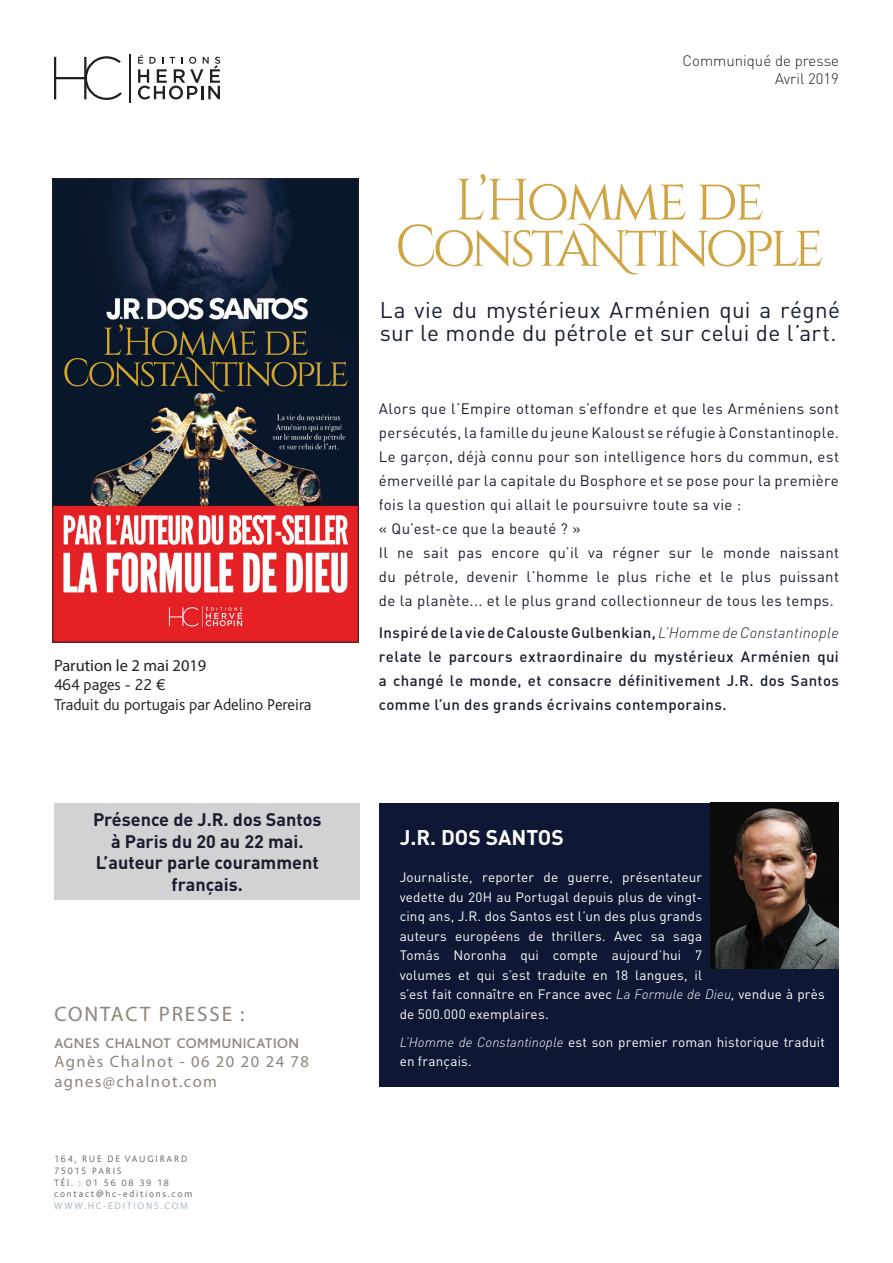
<style>
.page{position:relative;width:893px;height:1263px;background:#fff}
.page>*{position:absolute;margin:0;border:0;box-sizing:border-box;transform-origin:0 0}
.t1{font:58.05px/46.2px "Cinzel";letter-spacing:-.075em;color:#d0a442;text-align:center;scale:.95 1}
.t2{font:22.5px/22.5px "DIN";letter-spacing:.015em;color:#171e2d}
.t3{font:21px "Myriad Pro";letter-spacing:.09em;color:#8e857b}
.t4{font:700 21px "DIN";color:#fff}
.t5{font:700 18px/21.6px "DIN";color:#171e2d;text-align:center}
.t6{font:300 16.5px/19.8px "Bliss";color:#231f20}
.t7{font:16.5px/19.5px "Myriad Pro";letter-spacing:.09em;color:#8e857b}
.t8{font:16.5px "Myriad Pro";color:#231f20}
.t9{font:15px/24px "DIN";letter-spacing:.025em;color:#171e2d}
.t10{font:500 15px/24px "DIN";letter-spacing:.025em;color:#171e2d;text-align:justify}
.t11{font:300 15px/18px "DIN";color:#231f20;text-align:right}
.t12{font:500 14.7px "Bliss";letter-spacing:.03em;color:#8e857b}
.t13{font:13.5px/19.5px "DIN";letter-spacing:.01em;color:#fff}
.t14{font:300 9.75px/11.7px "Bliss";letter-spacing:.18em;color:#696057}
.t15{font:9.75px "Myriad Pro";letter-spacing:.18em;color:#a7bbc8}
.s1{font-family:"Cinzel Decorative";font-size:51px}
.s2{font-weight:300;font-style:italic}
</style>
<div class="page">
<div style="left:380px;top:803px;width:459px;height:283px;background:#0e1835"></div>
<img style="left:55px;top:181px;width:301px;height:459px">
<div style="left:53px;top:179px;width:305px;height:463px;border:1px solid #231f20"></div>
<img style="left:711px;top:803px;width:128px;height:165px">
<div style="left:55px;top:803px;width:305px;height:97px;background:#d1d2d4"></div>
<svg style="left:138px;top:55px;width:82px;height:45px"></svg>
<hr style="left:129px;top:54px;width:1px;height:48px;background:#231f20">
<svg style="left:54px;top:56px;width:68px;height:44px"></svg>
<p class="t8" style="left:54px;top:655px;width:154px">Parution le 2 mai 2019</p>
<p class="t6" style="left:54px;top:675px;width:259px">464 pages - 22 €<br>Traduit du portugais par Adelino Pereira</p>
<p class="t5" style="left:93px;top:808px;width:230px">Présence de J.R. dos Santos à Paris du 20 au 22 mai.<br>L’auteur parle couramment français.</p>
<h3 class="t3" style="left:55px;top:1001px;width:192px">CONTACT PRESSE :</h3>
<p class="t12" style="left:55px;top:1035px;width:246px">AGNES CHALNOT COMMUNICATION</p>
<p class="t7" style="left:55px;top:1051px;width:256px">Agnès Chalnot - 06 20 20 24 78 agnes@chalnot.com</p>
<p class="t14" style="left:54px;top:1153px;width:139px">164, RUE DE VAUGIRARD<br>75015 PARIS<br>TÉl. : 01 56 08 39 18 contact@hc-editions.com</p>
<p class="t15" style="left:54px;top:1200px;width:135px">WWW.HC-EDITIONS.COM</p>
<p class="t11" style="left:682px;top:52px;width:158px">Communiqué de presse<br>Avril 2019</p>
<h1 class="t1" style="left:395px;top:177px;width:453px">L’Homme de<br>Consta<span class="s1">N</span>tinople</h1>
<h2 class="t2" style="left:380px;top:298px;width:462px">La vie du mystérieux Arménien qui a régné sur le monde du pétrole et sur celui de l’art.</h2>
<p class="t9" style="left:379px;top:396px;width:462px">Alors que l’Empire ottoman s’effondre et que les Arméniens sont persécutés, la famille du jeune Kaloust se réfugie à Constantinople.<br>Le garçon, déjà connu pour son intelligence hors du commun, est émerveillé par la capitale du Bosphore et se pose pour la première fois la question qui allait le poursuivre toute sa vie :<br>« Qu’est-ce que la beauté ? »<br>Il ne sait pas encore qu’il va régner sur le monde naissant du pétrole, devenir l’homme le plus riche et le plus puissant de la planète... et le plus grand collectionneur de tous les temps.</p>
<p class="t10" style="left:379px;top:620px;width:462px">Inspiré de la vie de Calouste Gulbenkian, <span class="s2">L’Homme de Constantinople </span>relate le parcours extraordinaire du mystérieux Arménien qui a changé le monde, et consacre définitivement J.R. dos Santos comme l’un des grands écrivains contemporains.</p>
<h3 class="t4" style="left:400px;top:823px;width:166px">J.R. DOS SANTOS</h3>
<p class="t13" style="left:400px;top:867px;width:427px">Journaliste, reporter de guerre, présentateur<br>vedette du 20H au Portugal depuis plus de vingt-<br>cinq ans, J.R. dos Santos est l’un des plus grands<br>auteurs européens de thrillers. Avec sa saga<br>Tomás Noronha qui compte aujourd’hui 7<br>volumes et qui s’est traduite en 18 langues, il<br>s’est fait connaître en France avec <span class="s2">La Formule de Dieu</span>, vendue à près de 500.000 exemplaires.</p>
<p class="t13" style="left:400px;top:1032px;width:427px"><span class="s2">L’Homme de Constantinople</span> est son premier roman historique traduit en français.</p>
</div>
